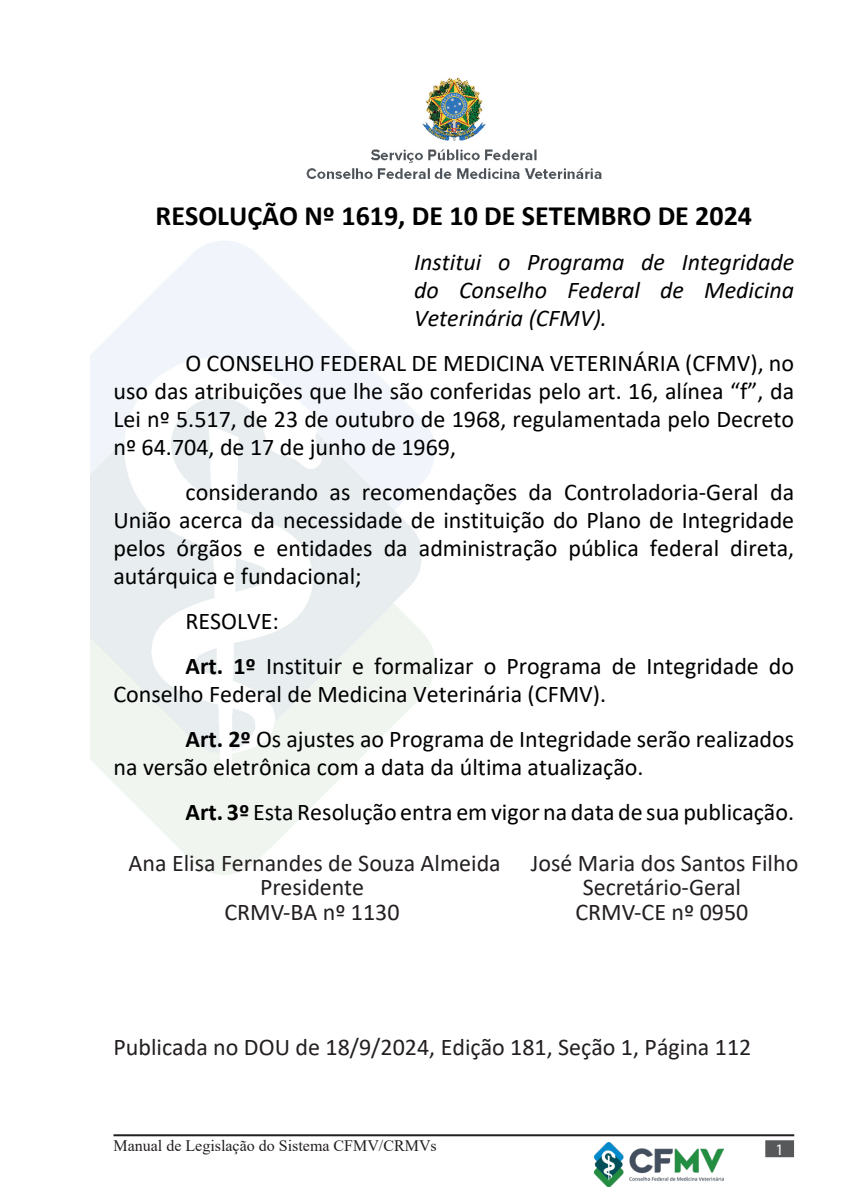
<style>
.page{position:relative;width:851px;height:1191px;background:#fff}
.page>*{position:absolute;margin:0;border:0;box-sizing:border-box;transform-origin:0 0}
.t1{font:700 28px "Calibri";color:#000}
.t2{font:24px/28px "Calibri";color:#000;text-align:justify}
.t3{font:24px "Calibri";color:#231f20}
.t4{font:italic 24px/28px "Calibri";color:#000;text-align:justify}
.t5{font:16px "Times New Roman";color:#231f20}
.t6{font:16px "Myriad Pro";color:#fff}
.s1{font-weight:700}
</style>
<div class="page">
<hr style="left:113px;top:1134px;width:681px;height:2px;background:#231f20">
<div style="left:765px;top:1140px;width:28px;height:17px;background:#57585a;border:2px solid #57585a"></div>
<img style="left:594px;top:1142px;width:129px;height:44px">
<img style="left:91px;top:77px;width:511px;height:798px">
<p class="t1" style="left:156px;top:196px;width:598px">RESOLUÇÃO Nº 1619, DE 10 DE SETEMBRO DE 2024</p>
<p class="t4" style="left:414px;top:247px;width:381px">Institui o Programa de Integridade do Conselho Federal de Medicina Veterinária (CFMV).</p>
<p class="t2" style="left:113px;top:349px;width:682px;text-indent:72px">O CONSELHO FEDERAL DE MEDICINA VETERINÁRIA (CFMV), no uso das atribuições que lhe são conferidas pelo art. 16, alínea “f”, da Lei nº 5.517, de 23 de outubro de 1968, regulamentada pelo Decreto nº 64.704, de 17 de junho de 1969,</p>
<p class="t2" style="left:113px;top:478px;width:682px;text-indent:72px">considerando as recomendações da Controladoria-Geral da União acerca da necessidade de instituição do Plano de Integridade pelos órgãos e entidades da administração pública federal direta, autárquica e fundacional;</p>
<p class="t2" style="left:185px;top:607px;width:95px">RESOLVE:</p>
<p class="t2" style="left:113px;top:652px;width:682px;text-indent:72px"><span class="s1">Art. 1º</span> Instituir e formalizar o Programa de Integridade do<br>Conselho Federal de Medicina Veterinária (CFMV).</p>
<p class="t2" style="left:113px;top:725px;width:682px;text-indent:72px"><span class="s1">Art. 2º</span> Os ajustes ao Programa de Integridade serão realizados na versão eletrônica com a data da última atualização.</p>
<p class="t2" style="left:185px;top:798px;width:610px"><span class="s1">Art. 3º</span> Esta Resolução entra em vigor na data de sua publicação.</p>
<p class="t3" style="left:129px;top:847px;width:373px">Ana Elisa Fernandes de Souza Almeida</p>
<p class="t3" style="left:260px;top:871px;width:105px">Presidente</p>
<p class="t3" style="left:224px;top:895px;width:177px">CRMV-BA nº 1130</p>
<p class="t3" style="left:530px;top:847px;width:269px">José Maria dos Santos Filho</p>
<p class="t3" style="left:582px;top:871px;width:160px">Secretário-Geral</p>
<p class="t3" style="left:575px;top:895px;width:174px">CRMV-CE nº 0950</p>
<p class="t3" style="left:113px;top:1030px;width:639px">Publicada no DOU de 18/9/2024, Edição 181, Seção 1, Página 112</p>
<p class="t5" style="left:113px;top:1134px;width:325px">Manual de Legislação do Sistema CFMV/CRMVs</p>
<p class="t6" style="left:775px;top:1140px;width:10px">1</p>
</div>
